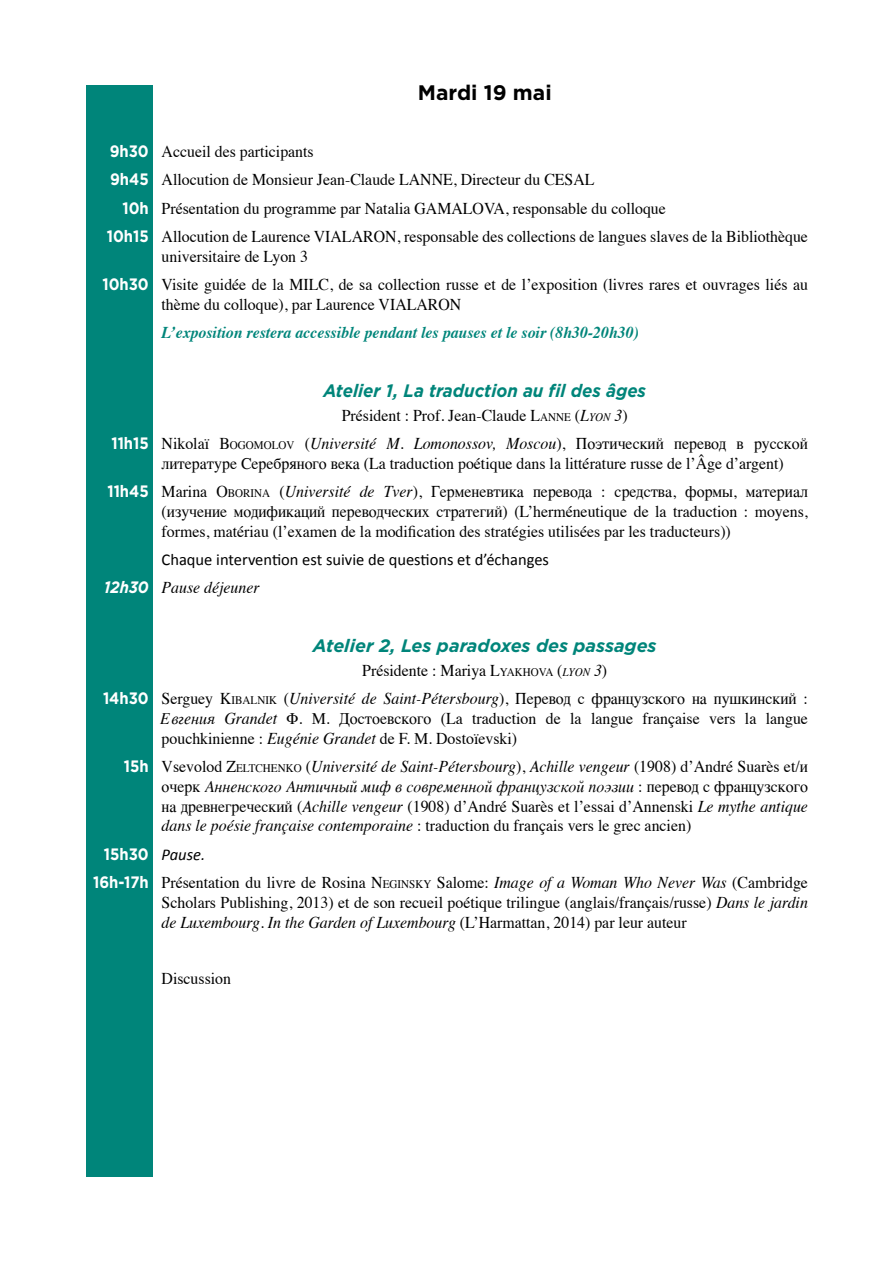
<style>
.page{position:relative;width:893px;height:1263px;background:#fff}
.page>*{position:absolute;margin:0;border:0;box-sizing:border-box;transform-origin:0 0}
.t1{font:700 21px "Gotham";color:#000}
.t2{font:italic 700 18px "Gotham";color:#00857a;scale:.94 1}
.t3{font:italic 700 18px "Gotham";color:#00857a}
.t4{font:16.5px/28.3px "Times";color:#000;scale:.96 1}
.t5{font:italic 16.5px/19.8px "Times";color:#000;text-align:justify;scale:.96 1}
.t6{font:italic 700 16.5px "Times";color:#00857a;scale:.96 1}
.t7{font:16.5px "Calibri";color:#000}
.t8{font:italic 16.5px "Calibri";color:#000}
.s1{font-family:"Gotham";font-weight:700;color:#fff}
.s2{font-style:inherit}
.s3{font-size:11.55px}
.s4{font-style:italic}
.s5{font-style:italic;font-size:11.55px}
.s6{font-family:"Gotham";font-weight:700;font-style:normal;color:#fff}
.s7{font-style:normal}
.s8{font-style:normal;font-size:11.55px}
</style>
<div class="page">
<div style="left:86px;top:86px;width:66px;height:1091px;background:#00857a"></div>
<p class="t1" style="left:418px;top:81px;width:135px">Mardi 19 mai</p>
<p class="t4" style="left:110px;top:136px;width:214px"><span class="s1">9h30</span> Accueil des participants</p>
<p class="t4" style="left:110px;top:164px;width:506px"><span class="s1">9h45</span> Allocution de Monsieur Jean-Claude LANNE, Directeur du CESAL</p>
<p class="t4" style="left:122px;top:192px;width:568px"><span class="s1">10h</span> Présentation du programme par Natalia GAMALOVA, responsable du colloque</p>
<p class="t4" style="left:107px;top:221px;width:732px"><span class="s1">10h15</span> Allocution de Laurence VIALARON, responsable des collections de langues slaves de la Bibliothèque</p>
<p class="t4" style="left:102px;top:241px;width:737px;text-indent:59px">universitaire de Lyon 3<br><span class="s1">10h30</span> Visite guidée de la MILC, de sa collection russe et de l’exposition (livres rares et ouvrages liés au</p>
<p class="t4" style="left:162px;top:289px;width:314px">thème du colloque), par Laurence VIALARON</p>
<p class="t6" style="left:162px;top:317px;width:499px">L’exposition restera accessible pendant les pauses et le soir (8h30-20h30)</p>
<p class="t2" style="left:323px;top:380px;width:345px">Atelier 1, La traduction au fil des âges</p>
<p class="t4" style="left:111px;top:399px;width:727px;text-indent:230px">Président : Prof. Jean-Claude <span class="s2">L</span><span class="s3">ANNE</span> <span class="s2">(</span><span class="s4">L</span><span class="s5">YON</span> <span class="s4">3</span><span class="s2">)<br></span><span class="s1">11h15</span> Nikolaï <span class="s2">B</span><span class="s3">OGOMOLOV</span> (<span class="s4">Université M. Lomonossov, Moscou</span>)<span class="s2">,</span> Поэтический перевод в русской</p>
<p class="t4" style="left:107px;top:448px;width:731px;text-indent:54px">литературе Серебряного века <span class="s2">(</span>La traduction poétique dans la littérature russe de l’Âge d’argent)<br><span class="s1">11h45</span> Marina <span class="s2">O</span><span class="s3">BORINA</span> <span class="s2">(</span><span class="s4">Université de Tver</span>), Герменевтика перевода : средства, формы, материал</p>
<p class="t4" style="left:162px;top:500px;width:675px;line-height:19.8px">(изучение модификаций переводческих стратегий) (L’herméneutique de la traduction : moyens, formes, matériau (l’examen de la modification des stratégies utilisées par les traducteurs))</p>
<p class="t7" style="left:162px;top:549px;width:389px">Chaque intervention est suivie de questions et d’échanges</p>
<p class="t5" style="left:104px;top:577px;width:163px"><span class="s1">12h30</span> Pause déjeuner</p>
<p class="t3" style="left:313px;top:635px;width:345px">Atelier 2, Les paradoxes des passages</p>
<p class="t4" style="left:103px;top:655px;width:736px;text-indent:259px">Présidente : Mariya <span class="s2">L</span><span class="s3">YAKHOVA</span> <span class="s2">(</span><span class="s5">LYON</span> <span class="s4">3</span><span class="s2">)<br></span><span class="s1">14h30</span> Serguey <span class="s2">K</span><span class="s3">IBALNIK</span> <span class="s2">(</span><span class="s4">Université de Saint-Pétersbourg</span>), Перевод с французского на пушкинский :</p>
<p class="t4" style="left:162px;top:707px;width:675px;line-height:19.8px"><span class="s4">Евгения Grandet</span> Ф. М. Достоевского (La traduction de la langue française vers la langue pouchkinienne : <span class="s4">Eugénie Grandet</span> de F. М. Dostoïevski)</p>
<p class="t5" style="left:162px;top:755px;width:675px;text-indent:-38px"><span class="s6">15h</span> <span class="s7">Vsevolod</span> <span class="s7">Z</span><span class="s8">ELTCHENKO</span> <span class="s7">(</span>Université de Saint-Pétersbourg<span class="s7">),</span> Achille vengeur <span class="s7">(1908) d’André Suarès et/и очерк</span> Анненского Античный миф в современной французской поэзии <span class="s7">: перевод с французского на древнегреческий (</span>Achille vengeur <span class="s7">(1908) d’André Suarès et l’essai d’Annenski</span> Le mythe antique dans le poésie française contemporaine <span class="s7">: traduction du français vers le grec ancien)</span></p>
<p class="t8" style="left:104px;top:843px;width:103px"><span class="s6">15h30</span> Pause.</p>
<p class="t4" style="left:162px;top:871px;width:675px;line-height:19.8px;text-align:justify;text-indent:-68px"><span class="s1">16h-17h</span> Présentation du livre de Rosina <span class="s2">N</span><span class="s3">EGINSKY</span> Salome: <span class="s4">Image of a Woman Who Never Was</span> (Cambridge Scholars Publishing, 2013) et de son recueil poétique trilingue (anglais/français/russe) <span class="s4">Dans le jardin de Luxembourg. In the Garden of Luxembourg</span> (L’Harmattan, 2014) par leur auteur</p>
<p class="t4" style="left:162px;top:963px;width:74px">Discussion</p>
</div>
